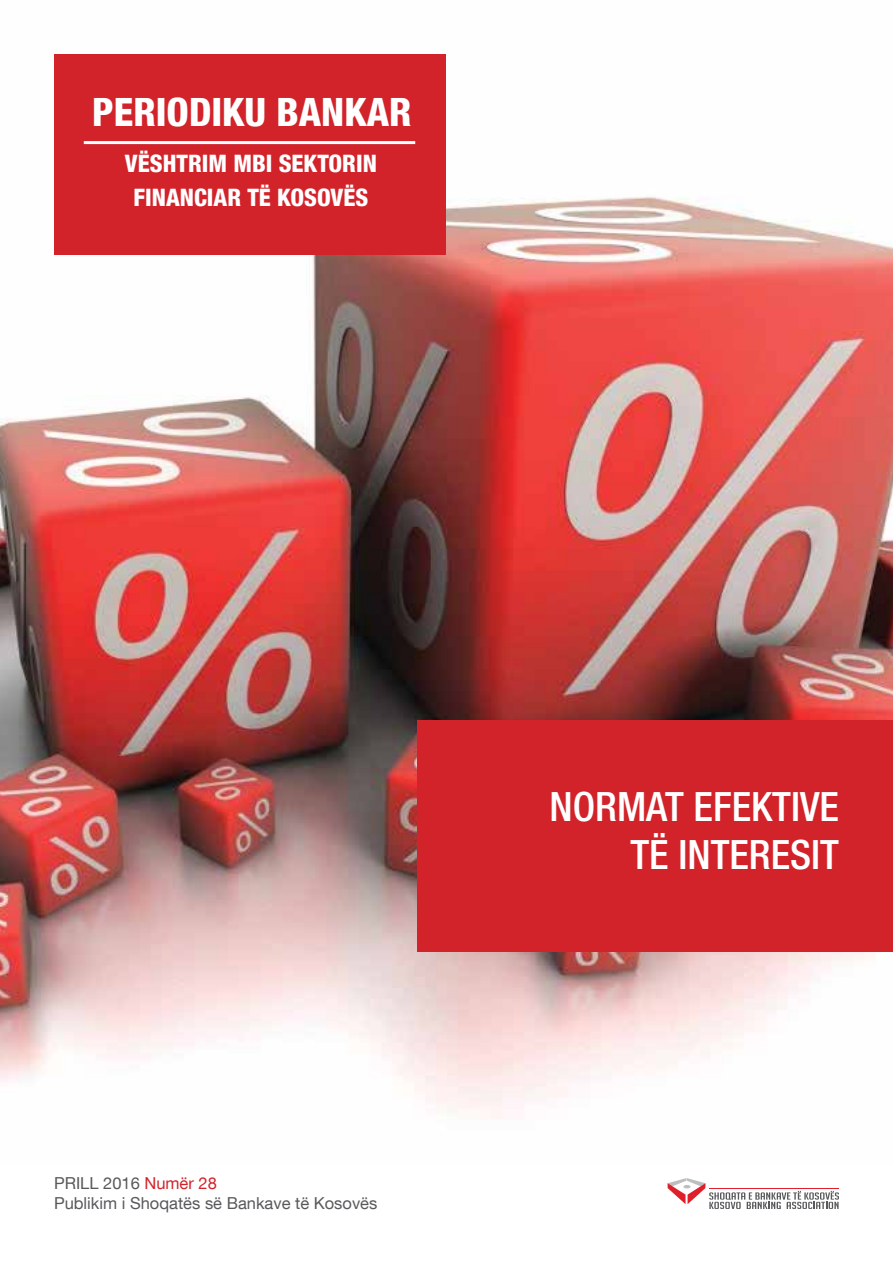
<style>
.page{position:relative;width:893px;height:1263px;background:#fff}
.page>*{position:absolute;margin:0;border:0;box-sizing:border-box;transform-origin:0 0}
.t1{font:500 condensed 40.5px/48.6px "Helvetica Neue LT Com";color:#fff;text-align:right}
.t2{font:800 condensed 39px "Helvetica Neue LT Com";color:#fff}
.t3{font:800 condensed 24px/34.5px "Helvetica Neue LT Com";color:#fff;text-align:center}
.t4{font:16.5px/19.8px "Helvetica Neue LT Com";color:#58595b}
.s1{color:#d2232a}
</style>
<div class="page">
<img style="left:0;top:197px;width:893px;height:922px">
<svg style="left:668px;top:1178px;width:171px;height:31px"></svg>
<div style="left:54px;top:54px;width:392px;height:200px;background:#d2232a"></div>
<hr style="left:84px;top:141px;width:331px;height:3px;background:#fff">
<div style="left:417px;top:721px;width:476px;height:231px;background:#d2232a"></div>
<h2 class="t2" style="left:92px;top:88px;width:321px">PERIODIKU BANKAR</h2>
<h3 class="t3" style="left:125px;top:146px;width:253px">VËSHTRIM MBI SEKTORIN<br>FINANCIAR TË KOSOVËS</h3>
<p class="t4" style="left:54px;top:1173px;width:325px">PRILL 2016 <span class="s1">Numër 28<br></span>Publikim i Shoqatës së Bankave të Kosovës</p>
<h1 class="t1" style="left:549px;top:782px;width:291px">NORMAT EFEKTIVE<br>TË INTERESIT</h1>
</div>
